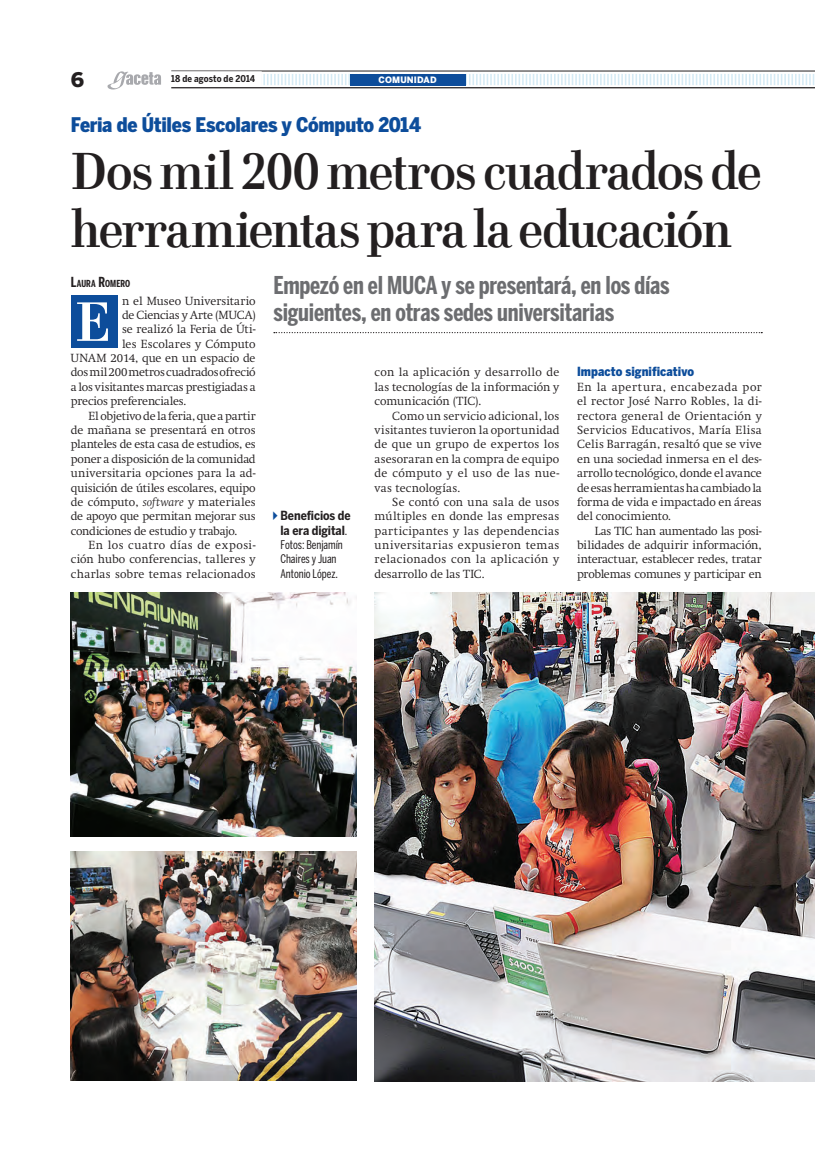
<style>
.page{position:relative;width:815px;height:1152px;background:#fff}
.page>*{position:absolute;margin:0;border:0;box-sizing:border-box;transform-origin:0 0}
.t1{font:700 56.38px "Cellini TF";color:#fff}
.t2{font:700 52.5px/57.8px "Cellini TF";letter-spacing:-.025em;color:#231f20;scale:.95 1}
.t3{font:700 extra-condensed 24.38px/27.5px "Benton Sans";letter-spacing:-.01em;color:#6c6d70}
.t4{font:900 condensed 20px "Benton Sans";letter-spacing:-.015em;color:#0d4d9b}
.t5{font:900 20px "Benton Sans";color:#231f20}
.t6{font:700 condensed 12.5px/14.4px "Benton Sans";letter-spacing:-.005em;color:#231f20}
.t7{font:900 condensed 12.5px "Benton Sans";letter-spacing:.005em;color:#0d4d9b}
.t8{font:extra-condensed 11.88px/14.4px "Benton Sans";letter-spacing:-.005em;color:#231f20}
.t9{font:300 11.62px/14.4px "Swift";color:#231f20;text-align:justify}
.t10{font:300 11.62px "Swift";letter-spacing:-.02em;color:#231f20}
.t11{font:300 11.62px "Swift";letter-spacing:.025em;color:#231f20}
.t12{font:300 11.62px "Swift";letter-spacing:.045em;color:#231f20}
.t13{font:700 extra-condensed 9.62px "Benton Sans";letter-spacing:.015em;color:#231f20}
.t14{font:700 condensed 9.38px "Benton Sans";letter-spacing:.01em;color:#231f20}
.t15{font:900 8.75px "Benton Sans";letter-spacing:.01em;color:#fff}
.s1{font-size:13.75px}
.s2{font-style:italic}
.s3{font-weight:400;font-stretch:extra-condensed;font-size:11.88px}
</style>
<div class="page">
<svg style="left:263px;top:74px;width:552px;height:11px"></svg>
<hr style="left:171px;top:71px;width:644px;height:1px;background:#231f20">
<hr style="left:171px;top:87px;width:644px;height:1px;background:#231f20">
<div style="left:165px;top:71px;width:97px;height:15px;background:#fff"></div>
<svg style="left:107px;top:71px;width:54px;height:19px"></svg>
<div style="left:350px;top:74px;width:115px;height:11px;background:#0d4d9b"></div>
<div style="left:71px;top:295px;width:47px;height:53px;background:#0d4d9b"></div>
<svg style="left:274px;top:332px;width:488px;height:1px"></svg>
<img style="left:375px;top:592px;width:440px;height:489px">
<img style="left:71px;top:592px;width:286px;height:244px">
<img style="left:71px;top:851px;width:286px;height:230px">
<h3 class="t5" style="left:71px;top:68px;width:15px">6</h3>
<p class="t14" style="left:171px;top:73px;width:86px">18 de agosto de 2014</p>
<p class="t15" style="left:379px;top:74px;width:60px">COMUNIDAD</p>
<h3 class="t4" style="left:71px;top:113px;width:352px">Feria de Útiles Escolares y Cómputo 2014</h3>
<h2 class="t2" style="left:71px;top:141px;width:729px">Dos mil 200 metros cuadrados de herramientas para la educación</h2>
<h3 class="t3" style="left:273px;top:271px;width:398px">Empezó en el MUCA y se presentará, en los días siguientes, en otras sedes universitarias</h3>
<p class="t13" style="left:71px;top:278px;width:61px"><span class="s1">L</span>AURA <span class="s1">R</span>OMERO</p>
<h1 class="t1" style="left:75px;top:289px;width:37px">E</h1>
<p class="t9" style="left:122px;top:293px;width:135px">n el Museo Universitario</p>
<p class="t9" style="left:122px;top:308px;width:135px">de Ciencias y Arte (MUCA)</p>
<p class="t9" style="left:122px;top:322px;width:135px">se realizó la Feria de Úti-</p>
<p class="t9" style="left:122px;top:336px;width:135px">les Escolares y Cómputo</p>
<p class="t9" style="left:71px;top:351px;width:186px">UNAM 2014, que en un espacio de</p>
<p class="t10" style="left:71px;top:366px;width:186px">dos mil 200 metros cuadrados ofreció</p>
<p class="t9" style="left:71px;top:380px;width:186px">a los visitantes marcas prestigiadas a</p>
<p class="t9" style="left:71px;top:394px;width:117px">precios preferenciales.</p>
<p class="t9" style="left:89px;top:408px;width:169px">El objetivo de la feria, que a partir</p>
<p class="t9" style="left:71px;top:423px;width:186px">de mañana se presentará en otros</p>
<p class="t10" style="left:71px;top:438px;width:186px">planteles de esta casa de estudios, es</p>
<p class="t9" style="left:71px;top:452px;width:186px">poner a disposición de la comunidad</p>
<p class="t9" style="left:71px;top:466px;width:186px">universitaria opciones para la ad-</p>
<p class="t10" style="left:71px;top:481px;width:186px">quisición de útiles escolares, equipo</p>
<p class="t9" style="left:71px;top:495px;width:186px">de cómputo, <span class="s2">software</span> y materiales</p>
<p class="t9" style="left:71px;top:509px;width:186px">de apoyo que permitan mejorar sus</p>
<p class="t10" style="left:71px;top:524px;width:168px">condiciones de estudio y trabajo.</p>
<p class="t12" style="left:89px;top:538px;width:169px">En los cuatro días de exposi-</p>
<p class="t9" style="left:71px;top:552px;width:186px">ción hubo conferencias, talleres y</p>
<p class="t11" style="left:71px;top:567px;width:186px">charlas sobre temas relacionados</p>
<p class="t7" style="left:577px;top:364px;width:119px">Impacto significativo</p>
<p class="t9" style="left:577px;top:380px;width:186px">En la apertura, encabezada por el rector José Narro Robles, la di&shy;rectora general de Orientación y Servicios Educativos, María Elisa Celis Barragán, resaltó que se vive en una sociedad inmersa en el des&shy;arrollo tecnológico, donde el avance de esas herramientas ha cambiado la forma de vida e impactado en áreas del conocimiento.</p>
<p class="t9" style="left:577px;top:523px;width:186px;text-indent:18px">Las TIC han aumentado las posi&shy;bilidades de adquirir información, interactuar, establecer redes, tratar problemas comunes y participar en</p>
<p class="t9" style="left:375px;top:365px;width:186px">con la aplicación y desarrollo de las tecnologías de la información y comunicación (TIC).</p>
<p class="t9" style="left:375px;top:408px;width:186px;text-indent:18px">Como un servicio adicional, los visitantes tuvieron la oportunidad de que un grupo de expertos los asesoraran en la compra de equipo de cómputo y el uso de las nue&shy;vas tecnologías.</p>
<p class="t9" style="left:375px;top:495px;width:186px;text-indent:18px">Se contó con una sala de usos múltiples en donde las empresas participantes y las dependencias universitarias expusieron temas relacionados con la aplicación y desarrollo de las TIC.</p>
<p class="t6" style="left:280px;top:508px;width:72px">Beneficios de la era digital<span class="s3">.</span></p>
<p class="t8" style="left:280px;top:537px;width:64px">Fotos: Benjamín<br>Chaires y Juan<br>Antonio López.</p>
</div>
